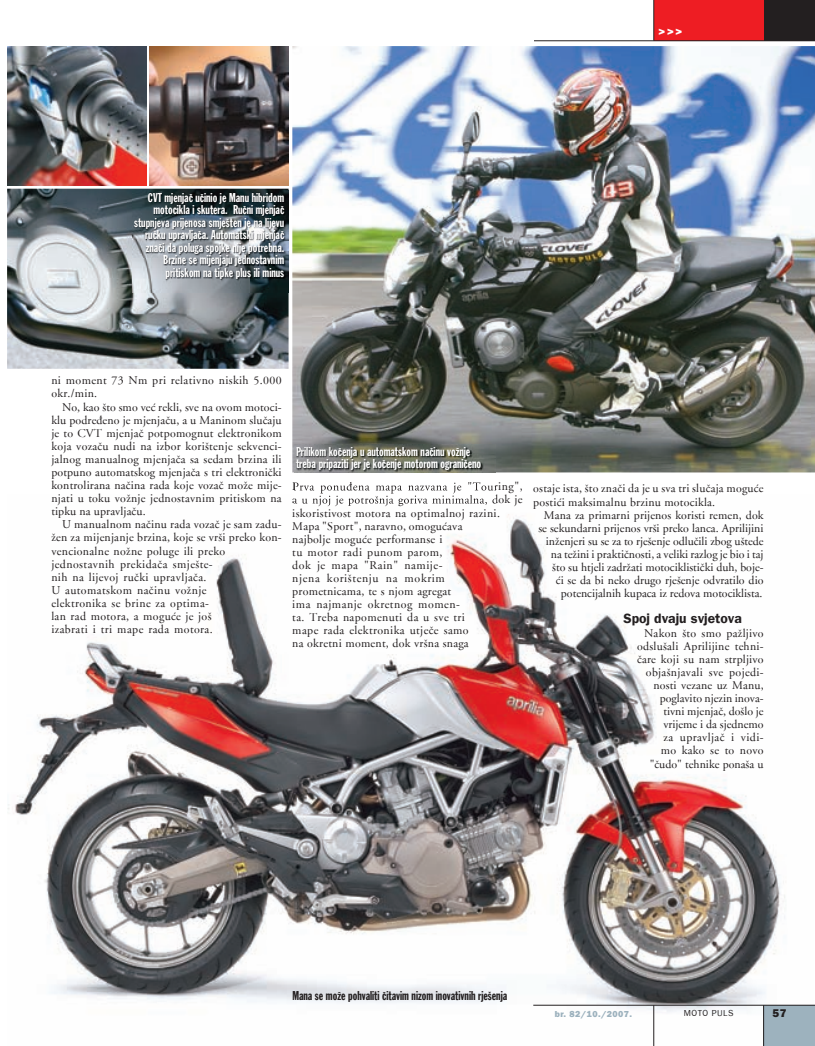
<style>
.page{position:relative;width:815px;height:1046px;background:#fff}
.page>*{position:absolute;margin:0;border:0;box-sizing:border-box;transform-origin:0 0}
.t1{font:13.75px "Franklin Gothic Demi";color:#231f20}
.t2{font:12.5px/12.5px "Franklin Gothic Extra Cond";color:#fff;text-align:right}
.t3{font:12.5px "Franklin Gothic Extra Cond";color:#231f20}
.t4{font:11.88px/13.1px "Adobe Garamond";letter-spacing:.02em;color:#231f20}
.t5{font:11.88px/13.1px "Adobe Garamond";color:#231f20;text-align:right}
.t6{font:800 11.25px "Franklin Gothic";color:#fff}
.t7{font:800 11.25px "Franklin Gothic";color:#231f20}
.t8{font:800 8.75px "Franklin Gothic";letter-spacing:.05em;color:#9db2be}
.t9{font:8.75px "Franklin Gothic";letter-spacing:.05em;color:#231f20}
.s1{font-style:inherit}
</style>
<div class="page">
<img style="left:7px;top:498px;width:778px;height:547px">
<img style="left:150px;top:46px;width:139px;height:139px">
<img style="left:7px;top:46px;width:139px;height:139px">
<img style="left:7px;top:189px;width:282px;height:180px">
<img style="left:133px;top:190px;width:156px;height:103px">
<img style="left:292px;top:46px;width:523px;height:426px">
<img style="left:295px;top:444px;width:201px;height:60px">
<img style="left:295px;top:482px;width:201px;height:11px">
<img style="left:295px;top:482px;width:14px;height:8px">
<img style="left:295px;top:498px;width:22px;height:5px">
<div style="left:764px;top:0;width:51px;height:41px;background:#231f20"></div>
<div style="left:654px;top:0;width:110px;height:41px;background:#ee1d23"></div>
<hr style="left:654px;top:0;width:1px;height:41px;background:#231f20">
<div style="left:764px;top:1005px;width:51px;height:40px;background:#9db2be"></div>
<hr style="left:654px;top:1005px;width:1px;height:40px;background:#231f20">
<hr style="left:763px;top:1005px;width:1px;height:40px;background:#231f20">
<hr style="left:533px;top:1004px;width:282px;height:1px;background:#231f20">
<hr style="left:534px;top:41px;width:281px;height:1px;background:#231f20">
<p class="t6" style="left:659px;top:27px;width:25px">&gt;&gt;&gt;</p>
<p class="t2" style="left:134px;top:192px;width:152px">CVT mjenjač učinio je Manu hibridom motocikla i skutera. Ručni mjenjač stupnjeva prijenosa smješten je na lijevu ručku upravljača. Automatski mjenjač znači da poluga spojke nije potrebna.<br>Brzine se mijenjaju jednostavnim pritiskom na tipke plus ili minus</p>
<p class="t4" style="left:51px;top:375px;width:232px">ni moment 73 Nm pri relativno niskih 5.000 okr./min.</p>
<p class="t4" style="left:51px;top:401px;width:232px;text-align:justify;text-indent:11px">No, kao što smo već rekli, sve na ovom motoci&shy;klu podređeno je mjenjaču, a u Maninom slučaju je to CVT mjenjač potpomognut elektronikom koja vozaču nudi na izbor korištenje sekvenci&shy;jalnog manualnog mjenjača sa sedam brzina ili potpuno automatskog mjenjača s tri elektronički kontrolirana načina rada koje vozač može mije&shy;njati u toku vožnje jednostavnim pritiskom na tipku na upravljaču.</p>
<p class="t4" style="left:51px;top:519px;width:232px;text-indent:11px">U manualnom načinu rada vozač je sam zadu&shy;žen za mijenjanje brzina, koje se vrši preko kon&shy;vencionalne nožne poluge ili preko jednostavnih prekidača smješte-<br>nih na lijevoj ručki upravljača.<br>U automatskom načinu vožnje<br>elektronika se brine za optima-<br>lan rad motora, a moguće je još<br>izabrati i tri mape rada motora.</p>
<p class="t4" style="left:292px;top:507px;width:209px">iskoristivost motora na optimalnoj razini.<br>Mapa "Sport", naravno, omogućava najbolje moguće performanse i<br>tu motor radi punom parom,<br>dok je mapa "Rain" namije-<br>njena korištenju na mokrim prometnicama, te s njom agregat<br>ima najmanje okretnog momen-<br>ta. Treba napomenuti da u sve tri<br>mape rada elektronika utječe samo<br>na okretni moment, dok vršna snaga</p>
<p class="t2" style="left:296px;top:446px;width:187px;text-align:left">Prilikom kočenja u automatskom načinu vožnje treba pripaziti jer je kočenje motorom ograničeno</p>
<p class="t4" style="left:533px;top:483px;width:232px">ostaje ista, što znači da je u sva tri slučaja moguće postići maksimalnu brzinu motocikla.</p>
<p class="t5" style="left:538px;top:509px;width:227px">Mana za primarni prijenos koristi remen, dok se sekundarni prijenos vrši preko lanca. Aprilijini inženjeri su se za to rješenje odlučili zbog uštede na težini i praktičnosti, a veliki razlog je bio i taj što su htjeli zadržati motociklistički duh, boje-<br>ći se da bi neko drugo rješenje odvratilo dio potencijalnih kupaca iz redova motociklista.</p>
<p class="t1" style="left:623px;top:613px;width:120px">Spoj dvaju svjetova</p>
<p class="t4" style="left:637px;top:627px;width:128px;text-align:right">Nakon što smo pažljivo odslušali Aprilijine tehni&shy;čare koji su nam strpljivo objašnjavali sve pojedi&shy;nosti vezane uz Manu, poglavito njezin inova&shy;tivni mjenjač, došlo je vrijeme i da sjednemo<br>za upravljač i vidi-<br>mo kako se to novo "čudo" tehnike ponaša u</p>
<p class="t3" style="left:292px;top:990px;width:216px">Mana se može pohvaliti čitavim nizom inovativnih rješenja</p>
<p class="t8" style="left:555px;top:1010px;width:79px">br. <span class="s1">82/10.</span>/2007.</p>
<p class="t9" style="left:684px;top:1010px;width:51px">MOTO PULS</p>
<p class="t7" style="left:772px;top:1008px;width:16px">57</p>
</div>
